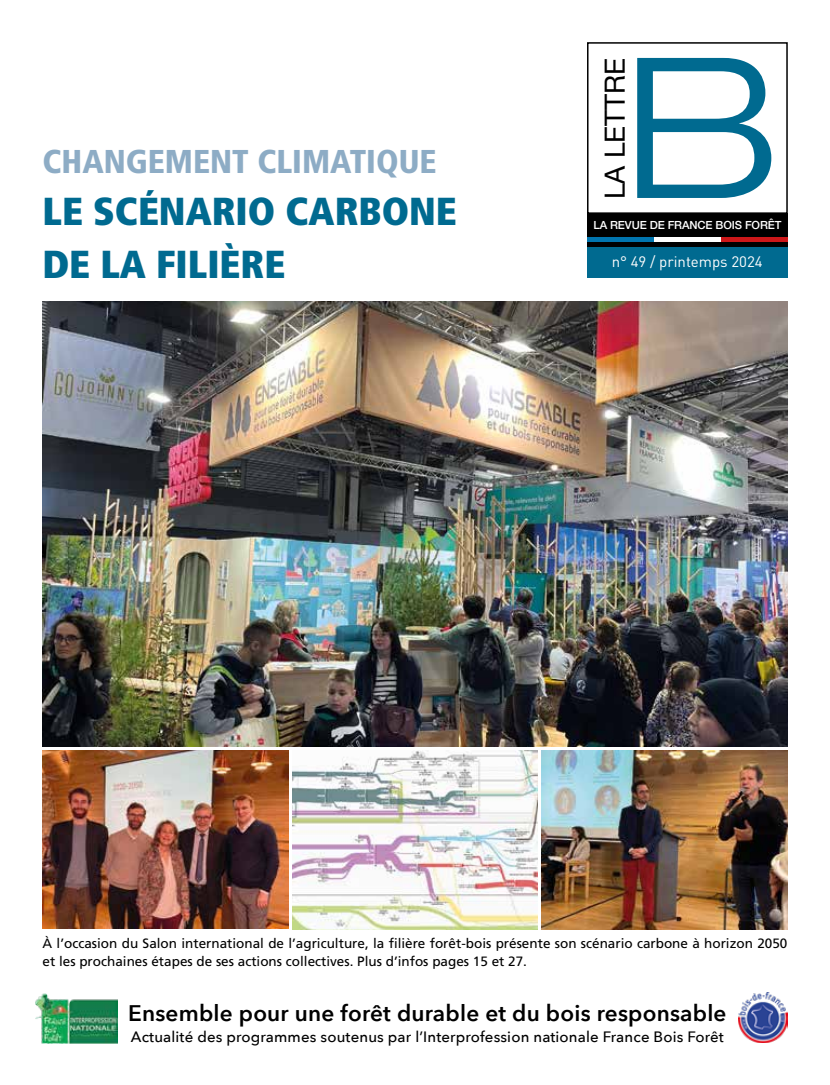
<style>
.page{position:relative;width:830px;height:1085px;background:#fff}
.page>*{position:absolute;margin:0;border:0;box-sizing:border-box;transform-origin:0 0}
.t1{font:900 condensed 39px/52.8px "Frutiger LT Std";color:#006a90}
.t2{font:900 condensed 33px "Frutiger LT Std";color:#8dacc5}
.t3{font:27.75px "Helvetica Neue";color:#000}
.t4{font:600 22.5px "Avenir Next";letter-spacing:.01em;color:#000}
.t5{font:500 15px "Avenir Next";letter-spacing:.01em;color:#000}
.t6{font:15px "DIN Pro";color:#fff}
.t7{font:13.5px/18px "Frutiger";color:#000}
.t8{font:500 11.25px "Helvetica Neue";letter-spacing:-.01em;color:#fff}
</style>
<div class="page">
<img style="left:292px;top:750px;width:245px;height:178px">
<img style="left:43px;top:750px;width:245px;height:178px">
<img style="left:541px;top:750px;width:246px;height:178px">
<img style="left:43px;top:301px;width:744px;height:445px">
<img style="left:36px;top:993px;width:81px;height:49px">
<svg style="left:734px;top:989px;width:56px;height:57px"></svg>
<img style="left:738px;top:992px;width:49px;height:50px">
<div style="left:586px;top:42px;width:201px;height:172px;border:2px solid #000"></div>
<div style="left:587px;top:213px;width:200px;height:34px;background:#000"></div>
<svg style="left:637px;top:58px;width:134px;height:140px"></svg>
<div style="left:587px;top:236px;width:66px;height:5px;background:#0075af"></div>
<div style="left:653px;top:236px;width:67px;height:5px;background:#fff"></div>
<div style="left:720px;top:236px;width:67px;height:5px;background:#cd1719"></div>
<div style="left:587px;top:247px;width:200px;height:31px;background:#006a90"></div>
<h2 class="t2" style="left:43px;top:141px;width:395px">CHANGEMENT CLIMATIQUE</h2>
<h1 class="t1" style="left:43px;top:185px;width:415px">LE SCÉNARIO CARBONE<br>DE LA FILIÈRE</h1>
<h3 class="t3" style="left:594px;top:199px;width:143px;rotate:-90deg">LA LETTRE</h3>
<p class="t8" style="left:593px;top:218px;width:189px">LA REVUE DE FRANCE BOIS FORÊT</p>
<p class="t6" style="left:611px;top:251px;width:152px">n° 49 / printemps 2024</p>
<p class="t7" style="left:43px;top:934px;width:746px">À l’occasion du Salon international de l’agriculture, la filière forêt-bois présente son scénario carbone à horizon 2050 et les prochaines étapes de ses actions collectives. Plus d’infos pages 15 et 27.</p>
<h3 class="t4" style="left:128px;top:994px;width:599px">Ensemble pour une forêt durable et du bois responsable</h3>
<p class="t5" style="left:131px;top:1024px;width:594px">Actualité des programmes soutenus par l’Interprofession nationale France Bois Forêt</p>
</div>
